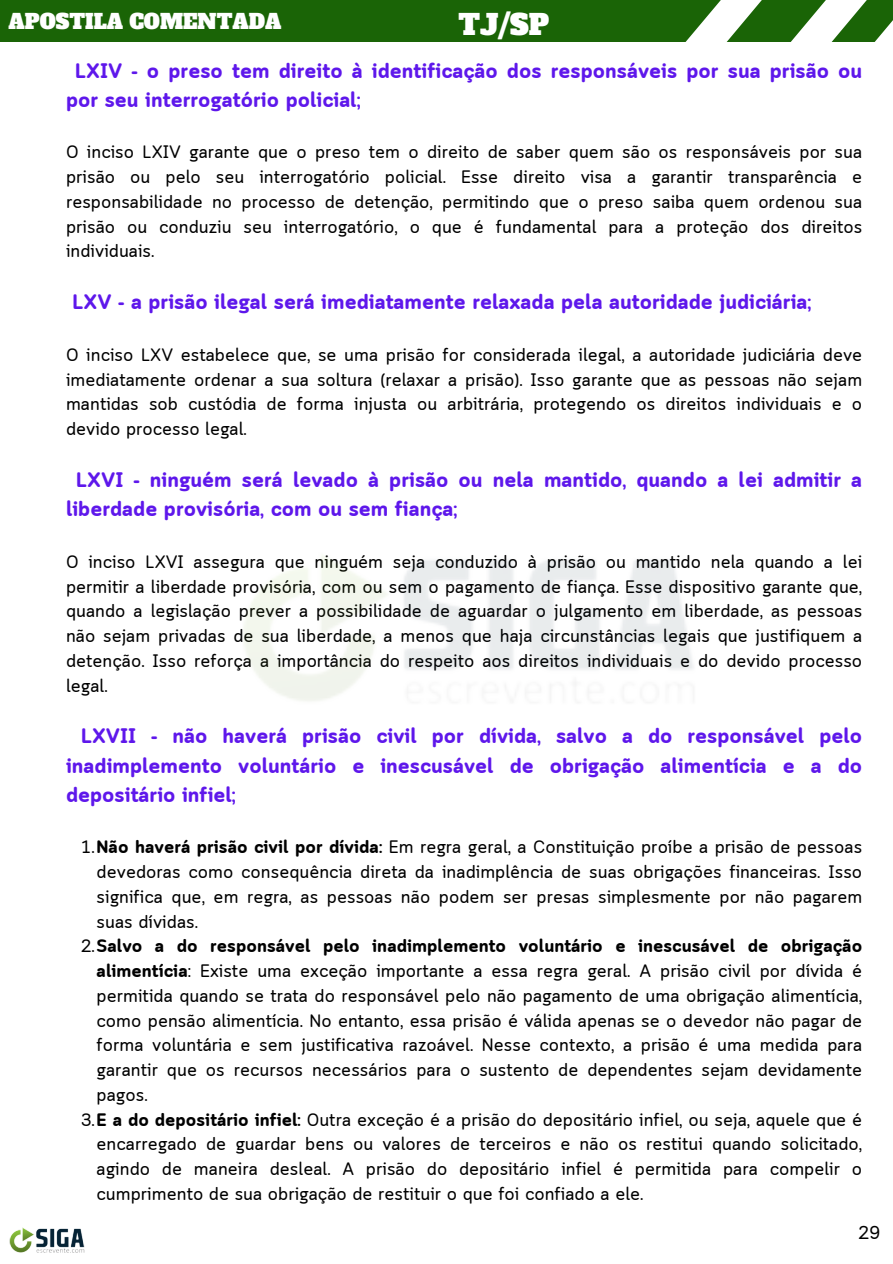
<style>
.page{position:relative;width:893px;height:1264px;background:#fff}
.page>*{position:absolute;margin:0;border:0;box-sizing:border-box;transform-origin:0 0}
.t1{font:27.75px "Alfa Slab One";color:#fff}
.t2{font:700 21px/29.2px "Cloud Soft";color:#5e17eb}
.t3{font:20.25px "Alfa Slab One";color:#fff}
.t4{font:18.75px "Cloud Soft";color:#000}
.t5{font:18px/24.8px "Cloud Soft";color:#000;text-align:justify}
.s1{font-weight:700}
</style>
<div class="page">
<svg style="left:0;top:0;width:892px;height:42px;background:#2f721d"></svg>
<img style="left:9px;top:1227px;width:76px;height:26px">
<p class="t3" style="left:9px;top:8px;width:274px">APOSTILA COMENTADA</p>
<p class="t1" style="left:458px;top:6px;width:92px">TJ/SP</p>
<p class="t2" style="left:66px;top:57px;width:797px;text-indent:9px">LXIV - o preso tem direito à identificação dos responsáveis por sua prisão ou por seu interrogatório policial;</p>
<p class="t5" style="left:66px;top:141px;width:797px">O inciso LXIV garante que o preso tem o direito de saber quem são os responsáveis por sua prisão ou pelo seu interrogatório policial. Esse direito visa a garantir transparência e responsabilidade no processo de detenção, permitindo que o preso saiba quem ordenou sua prisão ou conduziu seu interrogatório, o que é fundamental para a proteção dos direitos individuais.</p>
<p class="t2" style="left:73px;top:289px;width:740px">LXV - a prisão ilegal será imediatamente relaxada pela autoridade judiciária;</p>
<p class="t5" style="left:66px;top:344px;width:797px">O inciso LXV estabelece que, se uma prisão for considerada ilegal, a autoridade judiciária deve imediatamente ordenar a sua soltura (relaxar a prisão). Isso garante que as pessoas não sejam mantidas sob custódia de forma injusta ou arbitrária, protegendo os direitos individuais e o devido processo legal.</p>
<p class="t2" style="left:66px;top:467px;width:797px;text-indent:10px">LXVI - ninguém será levado à prisão ou nela mantido, quando a lei admitir a liberdade provisória, com ou sem fiança;</p>
<p class="t5" style="left:66px;top:551px;width:797px">O inciso LXVI assegura que ninguém seja conduzido à prisão ou mantido nela quando a lei permitir a liberdade provisória, com ou sem o pagamento de fiança. Esse dispositivo garante que, quando a legislação prever a possibilidade de aguardar o julgamento em liberdade, as pessoas não sejam privadas de sua liberdade, a menos que haja circunstâncias legais que justifiquem a detenção. Isso reforça a importância do respeito aos direitos individuais e do devido processo legal.</p>
<p class="t2" style="left:66px;top:723px;width:797px;text-align:justify;text-indent:15px">LXVII - não haverá prisão civil por dívida, salvo a do responsável pelo inadimplemento voluntário e inescusável de obrigação alimentícia e a do depositário infiel;</p>
<p class="t5" style="left:97px;top:836px;width:767px;text-indent:-16px">1.<span class="s1">Não haverá prisão civil por dívida:</span> Em regra geral, a Constituição proíbe a prisão de pessoas devedoras como consequência direta da inadimplência de suas obrigações financeiras. Isso significa que, em regra, as pessoas não podem ser presas simplesmente por não pagarem suas dívidas.</p>
<p class="t5" style="left:97px;top:935px;width:767px;text-indent:-16px">2.<span class="s1">Salvo a do responsável pelo inadimplemento voluntário e inescusável de obrigação alimentícia</span>: Existe uma exceção importante a essa regra geral. A prisão civil por dívida é permitida quando se trata do responsável pelo não pagamento de uma obrigação alimentícia, como pensão alimentícia. No entanto, essa prisão é válida apenas se o devedor não pagar de forma voluntária e sem justificativa razoável. Nesse contexto, a prisão é uma medida para garantir que os recursos necessários para o sustento de dependentes sejam devidamente pagos.</p>
<p class="t5" style="left:97px;top:1108px;width:767px;text-indent:-16px">3.<span class="s1">E a do depositário infiel:</span> Outra exceção é a prisão do depositário infiel, ou seja, aquele que é encarregado de guardar bens ou valores de terceiros e não os restitui quando solicitado, agindo de maneira desleal. A prisão do depositário infiel é permitida para compelir o cumprimento de sua obrigação de restituir o que foi confiado a ele.</p>
<p class="t4" style="left:858px;top:1221px;width:23px">29</p>
</div>
